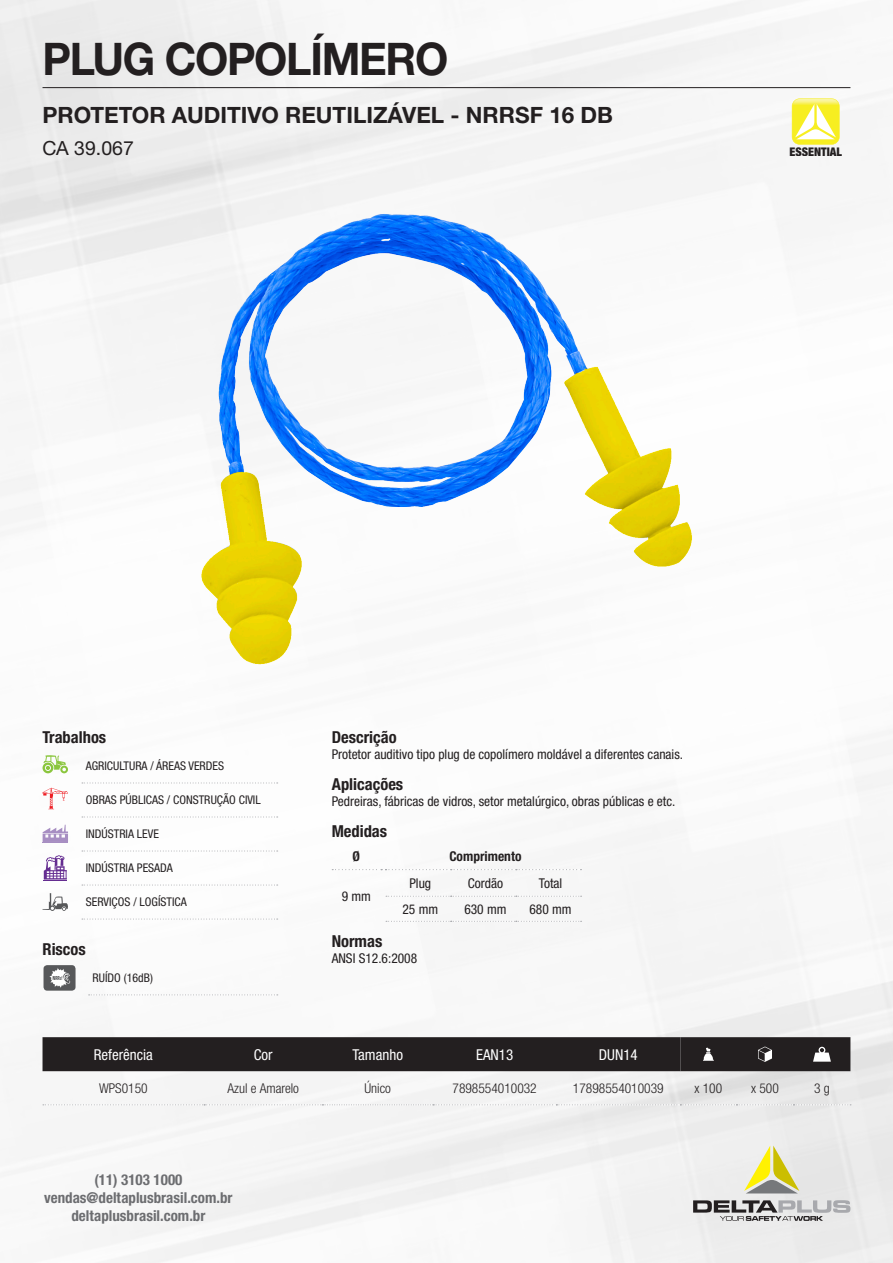
<style>
.page{position:relative;width:893px;height:1263px;background:#fff}
.page>*{position:absolute;margin:0;border:0;box-sizing:border-box;transform-origin:0 0}
.nome_do_produto{font:700 45px "Helvetica Neue LTW1 G";letter-spacing:-.03em;color:#231f20;scale:.95 1}
.nome_do_produto_subt{font:700 22.5px "Helvetica Neue LTW1 G";color:#231f20}
.numero_CA{font:19.5px "Helvetica Neue LTW1 G";color:#231f20}
.texto_titulo{font:700 condensed 16.5px "Helvetica Neue LTW1 G";color:#231f20}
.nome_do_produto-2{font:700 condensed 16.5px "Helvetica Neue LTW1 G";color:#231f20}
.t1{font:700 condensed 15px/18px "Helvetica Neue LTW1 G";color:#6c6d70;text-align:center}
.tabela_titulo{font:condensed 15px "Helvetica Neue LTW1 G";color:#fff}
.texto{font:condensed 13.5px "Helvetica Neue LTW1 G";color:#231f20}
.tabela_texto{font:300 condensed 13.5px "Helvetica Neue LTW1 G";color:#231f20}
.texto_titulo-2{font:700 condensed 13.5px "Helvetica Neue LTW1 G";color:#231f20}
.tabela_aplicacoes_te{font:condensed 12px "Helvetica Neue LTW1 G";color:#231f20}
.t2{font:900 condensed 12px "Helvetica Neue LT Std";color:#231f20}
</style>
<div class="page">
<img style="left:0;top:0;width:893px;height:1263px">
<svg style="left:744px;top:1145px;width:55px;height:48px;background:#d9d597"></svg>
<svg style="left:693px;top:1200px;width:157px;height:21px;background:#abaaab"></svg>
<img style="left:171px;top:183px;width:551px;height:512px">
<hr style="left:43px;top:87px;width:807px;height:1px;background:#231f20">
<svg style="left:386px;top:896px;width:196px;height:1px"></svg>
<svg style="left:386px;top:921px;width:196px;height:1px"></svg>
<svg style="left:332px;top:869px;width:249px;height:1px"></svg>
<svg style="left:43px;top:1104px;width:808px;height:1px"></svg>
<div style="left:43px;top:1037px;width:807px;height:34px;background:#231f20"></div>
<svg style="left:792px;top:98px;width:47px;height:47px"></svg>
<svg style="left:82px;top:782px;width:196px;height:1px"></svg>
<svg style="left:82px;top:816px;width:196px;height:1px"></svg>
<svg style="left:82px;top:850px;width:196px;height:1px"></svg>
<svg style="left:82px;top:885px;width:196px;height:1px"></svg>
<svg style="left:82px;top:919px;width:196px;height:1px"></svg>
<svg style="left:43px;top:755px;width:25px;height:18px"></svg>
<svg style="left:43px;top:788px;width:25px;height:21px"></svg>
<svg style="left:43px;top:825px;width:25px;height:18px"></svg>
<svg style="left:44px;top:855px;width:23px;height:26px"></svg>
<svg style="left:43px;top:893px;width:25px;height:18px"></svg>
<svg style="left:89px;top:994px;width:189px;height:1px"></svg>
<div style="left:44px;top:965px;width:32px;height:26px;background:#57585a;border-radius:4px"></div>
<svg style="left:49px;top:968px;width:21px;height:20px"></svg>
<p class="nome_do_produto" style="left:43px;top:31px;width:429px">PLUG COPOLÍMERO</p>
<p class="nome_do_produto_subt" style="left:43px;top:101px;width:572px">PROTETOR AUDITIVO REUTILIZÁVEL - NRRSF 16 DB</p>
<p class="numero_CA" style="left:43px;top:136px;width:93px">CA 39.067</p>
<p class="t2" style="left:789px;top:144px;width:54px">ESSENTIAL</p>
<p class="nome_do_produto-2" style="left:43px;top:727px;width:65px">Trabalhos</p>
<p class="tabela_aplicacoes_te" style="left:86px;top:759px;width:140px">AGRICULTURA / ÁREAS VERDES</p>
<p class="tabela_aplicacoes_te" style="left:86px;top:793px;width:176px">OBRAS PÚBLICAS / CONSTRUÇÃO CIVIL</p>
<p class="tabela_aplicacoes_te" style="left:86px;top:827px;width:75px">INDÚSTRIA LEVE</p>
<p class="tabela_aplicacoes_te" style="left:86px;top:861px;width:89px">INDÚSTRIA PESADA</p>
<p class="tabela_aplicacoes_te" style="left:86px;top:895px;width:102px">SERVIÇOS / LOGÍSTICA</p>
<p class="nome_do_produto-2" style="left:43px;top:939px;width:45px">Riscos</p>
<p class="tabela_aplicacoes_te" style="left:92px;top:971px;width:62px">RUÍDO (16dB)</p>
<p class="texto_titulo" style="left:332px;top:727px;width:67px">Descrição</p>
<p class="texto" style="left:332px;top:746px;width:353px">Protetor auditivo tipo plug de copolímero moldável a diferentes canais.</p>
<p class="texto_titulo" style="left:332px;top:774px;width:73px">Aplicações</p>
<p class="texto" style="left:332px;top:793px;width:345px">Pedreiras, fábricas de vidros, setor metalúrgico, obras públicas e etc.</p>
<p class="texto_titulo" style="left:332px;top:821px;width:57px">Medidas</p>
<p class="texto_titulo-2" style="left:353px;top:848px;width:9px">Ø</p>
<p class="texto_titulo-2" style="left:449px;top:848px;width:74px">Comprimento</p>
<p class="texto" style="left:342px;top:888px;width:31px">9 mm</p>
<p class="texto" style="left:409px;top:875px;width:23px">Plug</p>
<p class="texto" style="left:468px;top:875px;width:37px">Cordão</p>
<p class="texto" style="left:539px;top:875px;width:25px">Total</p>
<p class="texto" style="left:402px;top:901px;width:37px">25 mm</p>
<p class="texto" style="left:464px;top:901px;width:44px">630 mm</p>
<p class="texto" style="left:529px;top:901px;width:44px">680 mm</p>
<p class="texto_titulo" style="left:332px;top:931px;width:52px">Normas</p>
<p class="texto" style="left:332px;top:950px;width:87px">ANSI S12.6:2008</p>
<p class="tabela_titulo" style="left:94px;top:1045px;width:61px">Referência</p>
<p class="tabela_titulo" style="left:254px;top:1045px;width:20px">Cor</p>
<p class="tabela_titulo" style="left:352px;top:1045px;width:52px">Tamanho</p>
<p class="tabela_titulo" style="left:476px;top:1045px;width:39px">EAN13</p>
<p class="tabela_titulo" style="left:599px;top:1045px;width:40px">DUN14</p>
<p class="tabela_texto" style="left:99px;top:1080px;width:50px">WPS0150</p>
<p class="tabela_texto" style="left:227px;top:1080px;width:73px">Azul e Amarelo</p>
<p class="tabela_texto" style="left:364px;top:1080px;width:28px">Único</p>
<p class="tabela_texto" style="left:453px;top:1080px;width:86px">7898554010032</p>
<p class="tabela_texto" style="left:573px;top:1080px;width:92px">17898554010039</p>
<p class="tabela_texto" style="left:695px;top:1080px;width:29px">x 100</p>
<p class="tabela_texto" style="left:751px;top:1080px;width:29px">x 500</p>
<p class="tabela_texto" style="left:814px;top:1080px;width:17px">3 g</p>
<p class="t1" style="left:44px;top:1170px;width:190px">(11) 3103 1000 vendas@deltaplusbrasil.com.br deltaplusbrasil.com.br</p>
</div>
